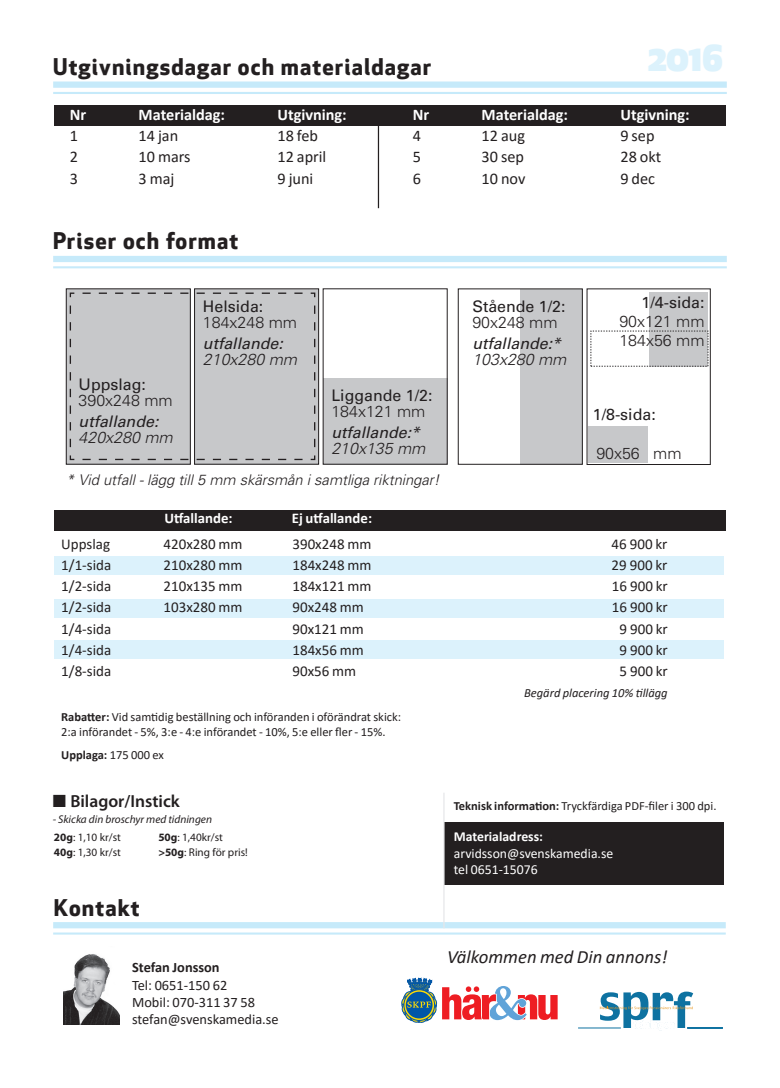
<style>
.page{position:relative;width:780px;height:1088px;background:#fff}
.page>*{position:absolute;margin:0;border:0;box-sizing:border-box;transform-origin:0 0}
.t1{font:900 34.75px "BV Apex New";color:#dcf2fc}
.t2{font:700 22.5px "BV Apex New";letter-spacing:.05em;color:#231f20}
.t3{font:italic 18.75px "Calibri";color:#231f20}
.t4{font:600 17.5px "Myriad Pro";color:#231f20}
.t5{font:16.25px "Calibri";color:#231f20}
.t6{font:700 16.25px "Calibri";color:#fff}
.t7{font:300 16px/19.1px "Univers";color:#231f20}
.t8{font:16px "Univers";color:#231f20}
.t9{font:italic 16px "Univers";color:#231f20}
.t10{font:italic 300 16px "Univers";color:#231f20}
.t11{font:15px "Calibri";color:#231f20}
.t12{font:700 14.88px "Calibri";color:#fff}
.t13{font:italic 300 14.75px "Univers";color:#231f20}
.t14{font:14.38px/17.2px "Calibri";color:#231f20}
.t15{font:700 14.38px "Calibri";color:#231f20}
.t16{font:13.75px/16.5px "Calibri";color:#fff}
.t17{font:700 13.75px "Calibri";color:#fff}
.t18{font:12.5px/15px "Calibri";color:#231f20}
.t19{font:italic 12.5px "Calibri";color:#231f20}
.t20{font:700 12.5px "Calibri";color:#231f20}
.t21{font:italic 11.25px/17.6px "Myriad Pro";color:#231f20}
.t22{font:11.25px/15px "Myriad Pro";color:#231f20}
.s1{font-weight:700}
.s2{font-weight:400}
.s3{font-weight:700;font-style:normal}
.s4{font-style:normal}
</style>
<div class="page">
<div style="left:444px;top:822px;width:279px;height:62px;background:#231f20"></div>
<div style="left:54px;top:105px;width:671px;height:21px;background:#231f20"></div>
<div style="left:54px;top:510px;width:671px;height:20px;background:#231f20"></div>
<div style="left:53px;top:256px;width:673px;height:6px;background:#c6eafa"></div>
<hr style="left:53px;top:266px;width:673px;height:2px;background:#c6eafa">
<div style="left:53px;top:81px;width:673px;height:7px;background:#c6eafa"></div>
<hr style="left:53px;top:92px;width:673px;height:2px;background:#c6eafa">
<div style="left:53px;top:922px;width:672px;height:6px;background:#c6eafa"></div>
<hr style="left:53px;top:932px;width:672px;height:2px;background:#c6eafa">
<svg style="left:64px;top:954px;width:56px;height:70px"></svg>
<svg style="left:194px;top:288px;width:253px;height:177px"></svg>
<div style="left:66px;top:289px;width:124px;height:175px;background:#c7c8ca"></div>
<div style="left:66px;top:289px;width:124px;height:175px;border:1px solid #231f20"></div>
<svg style="left:458px;top:288px;width:252px;height:177px"></svg>
<div style="left:589px;top:426px;width:59px;height:37px;background:#c7c8ca"></div>
<svg style="left:69px;top:454px;width:233px;height:7px"></svg>
<svg style="left:69px;top:292px;width:6px;height:155px"></svg>
<svg style="left:82px;top:292px;width:234px;height:6px"></svg>
<svg style="left:309px;top:305px;width:7px;height:156px"></svg>
<hr style="left:443px;top:793px;width:1px;height:135px;background:#e6e7e9">
<div style="left:54px;top:640px;width:669px;height:19px;background:#dcf2fc"></div>
<div style="left:54px;top:599px;width:669px;height:18px;background:#dcf2fc"></div>
<div style="left:54px;top:556px;width:669px;height:19px;background:#dcf2fc"></div>
<svg style="left:401px;top:977px;width:157px;height:46px"></svg>
<svg style="left:600px;top:991px;width:93px;height:38px"></svg>
<hr style="left:687px;top:1028px;width:36px;height:1px;background:#0e72a1">
<hr style="left:578px;top:1028px;width:43px;height:1px;background:#0e72a1">
<hr style="left:378px;top:108px;width:1px;height:100px;background:#231f20">
<h2 class="t2" style="left:53px;top:51px;width:379px">Utgivningsdagar och materialdagar</h2>
<h1 class="t1" style="left:648px;top:35px;width:76px">2016</h1>
<p class="t6" style="left:70px;top:103px;width:18px">Nr</p>
<p class="t6" style="left:139px;top:103px;width:88px">Materialdag:</p>
<p class="t6" style="left:277px;top:103px;width:71px">Utgivning:</p>
<p class="t5" style="left:70px;top:124px;width:10px">1</p>
<p class="t5" style="left:139px;top:124px;width:41px">14 jan</p>
<p class="t5" style="left:277px;top:124px;width:42px">18 feb</p>
<p class="t5" style="left:70px;top:146px;width:10px">2</p>
<p class="t5" style="left:139px;top:146px;width:53px">10 mars</p>
<p class="t5" style="left:277px;top:146px;width:50px">12 april</p>
<p class="t5" style="left:70px;top:167px;width:10px">3</p>
<p class="t5" style="left:139px;top:167px;width:37px">3 maj</p>
<p class="t5" style="left:277px;top:167px;width:37px">9 juni</p>
<h2 class="t2" style="left:53px;top:224px;width:186px">Priser och format</h2>
<p class="t8" style="left:203px;top:297px;width:62px">Helsida:</p>
<p class="t7" style="left:203px;top:312px;width:96px">184x248 mm</p>
<p class="t9" style="left:203px;top:334px;width:81px">utfallande:</p>
<p class="t10" style="left:203px;top:350px;width:96px">210x280 mm</p>
<p class="t6" style="left:413px;top:103px;width:18px">Nr</p>
<p class="t6" style="left:481px;top:103px;width:88px">Materialdag:</p>
<p class="t6" style="left:620px;top:103px;width:71px">Utgivning:</p>
<p class="t5" style="left:413px;top:124px;width:10px">4</p>
<p class="t5" style="left:481px;top:124px;width:45px">12 aug</p>
<p class="t5" style="left:620px;top:124px;width:36px">9 sep</p>
<p class="t5" style="left:413px;top:146px;width:10px">5</p>
<p class="t5" style="left:481px;top:146px;width:44px">30 sep</p>
<p class="t5" style="left:620px;top:146px;width:42px">28 okt</p>
<p class="t5" style="left:413px;top:167px;width:10px">6</p>
<p class="t5" style="left:481px;top:167px;width:45px">10 nov</p>
<p class="t5" style="left:620px;top:167px;width:36px">9 dec</p>
<p class="t8" style="left:472px;top:297px;width:95px">Stående 1/2:</p>
<p class="t7" style="left:472px;top:313px;width:87px">90x248 mm</p>
<p class="t9" style="left:472px;top:334px;width:90px">utfallande:*</p>
<p class="t10" style="left:472px;top:350px;width:96px">103x280 mm</p>
<p class="t8" style="left:641px;top:293px;width:65px">1/4-sida:</p>
<p class="t7" style="left:619px;top:312px;width:87px">90x121 mm<br>184x56 mm</p>
<p class="t8" style="left:79px;top:375px;width:69px">Uppslag:</p>
<p class="t7" style="left:79px;top:391px;width:96px">390x248 mm</p>
<p class="t9" style="left:79px;top:412px;width:81px">utfallande:</p>
<p class="t10" style="left:79px;top:428px;width:96px">420x280 mm</p>
<p class="t8" style="left:331px;top:385px;width:103px">Liggande 1/2:</p>
<p class="t7" style="left:331px;top:401px;width:96px">184x121 mm</p>
<p class="t9" style="left:331px;top:423px;width:90px">utfallande:*</p>
<p class="t10" style="left:331px;top:438px;width:96px">210x135 mm</p>
<p class="t13" style="left:66px;top:471px;width:375px">* Vid utfall - lägg till 5 mm skärsmån i samtliga riktningar!</p>
<p class="t12" style="left:164px;top:508px;width:70px">Utfallande:</p>
<p class="t12" style="left:292px;top:508px;width:82px">Ej utfallande:</p>
<p class="t8" style="left:592px;top:405px;width:65px">1/8-sida:</p>
<p class="t7" style="left:596px;top:444px;width:87px">90x56 mm</p>
<p class="t11" style="left:61px;top:533px;width:50px">Uppslag</p>
<p class="t11" style="left:163px;top:533px;width:80px">420x280 mm</p>
<p class="t11" style="left:292px;top:533px;width:80px">390x248 mm</p>
<p class="t11" style="left:611px;top:533px;width:57px">46 900 kr</p>
<p class="t11" style="left:61px;top:554px;width:51px">1/1-sida</p>
<p class="t11" style="left:163px;top:554px;width:80px">210x280 mm</p>
<p class="t11" style="left:292px;top:554px;width:80px">184x248 mm</p>
<p class="t11" style="left:611px;top:554px;width:57px">29 900 kr</p>
<p class="t11" style="left:61px;top:576px;width:51px">1/2-sida</p>
<p class="t11" style="left:163px;top:576px;width:80px">210x135 mm</p>
<p class="t11" style="left:292px;top:576px;width:80px">184x121 mm</p>
<p class="t11" style="left:612px;top:576px;width:57px">16 900 kr</p>
<p class="t11" style="left:61px;top:597px;width:51px">1/2-sida</p>
<p class="t11" style="left:163px;top:597px;width:80px">103x280 mm</p>
<p class="t11" style="left:292px;top:597px;width:73px">90x248 mm</p>
<p class="t11" style="left:612px;top:597px;width:57px">16 900 kr</p>
<p class="t11" style="left:61px;top:618px;width:51px">1/4-sida</p>
<p class="t11" style="left:292px;top:618px;width:73px">90x121 mm</p>
<p class="t11" style="left:619px;top:618px;width:50px">9 900 kr</p>
<p class="t11" style="left:61px;top:639px;width:51px">1/4-sida</p>
<p class="t11" style="left:292px;top:639px;width:73px">184x56 mm</p>
<p class="t11" style="left:619px;top:639px;width:50px">9 900 kr</p>
<p class="t11" style="left:61px;top:661px;width:51px">1/8-sida</p>
<p class="t11" style="left:292px;top:661px;width:65px">90x56 mm</p>
<p class="t11" style="left:619px;top:661px;width:50px">5 900 kr</p>
<p class="t19" style="left:524px;top:684px;width:145px">Begärd placering 10% tillägg</p>
<p class="t18" style="left:61px;top:708px;width:341px"><span class="s1">Rabatter:</span> Vid samtidig beställning och införanden i oförändrat skick:<br>2:a införandet - 5%, 3:e - 4:e införandet - 10%, 5:e eller fler - 15%.</p>
<p class="t20" style="left:61px;top:746px;width:104px">Upplaga: <span class="s2">175 000 ex</span></p>
<p class="t4" style="left:53px;top:791px;width:129px">■ Bilagor/Instick</p>
<p class="t21" style="left:53px;top:811px;width:161px">- Skicka din broschyr med tidningen<br><span class="s3">20g</span><span class="s4">: 1,10 kr/st</span></p>
<p class="t22" style="left:54px;top:845px;width:68px"><span class="s1">40g</span>: 1,30 kr/st</p>
<p class="t22" style="left:158px;top:830px;width:91px"><span class="s1">50g</span>: 1,40kr/st <span class="s1">&gt;50g</span>: Ring för pris!</p>
<h2 class="t2" style="left:54px;top:891px;width:87px">Kontakt</h2>
<p class="t15" style="left:132px;top:957px;width:89px">Stefan Jonsson</p>
<p class="t14" style="left:132px;top:976px;width:148px">Tel: 0651-150 62<br>Mobil: 070-311 37 58 stefan@svenskamedia.se</p>
<p class="t18" style="left:454px;top:798px;width:264px"><span class="s1">Teknisk information:</span> Tryckfärdiga PDF-filer i 300 dpi.</p>
<p class="t17" style="left:454px;top:827px;width:91px">Materialadress:</p>
<p class="t16" style="left:454px;top:844px;width:161px">arvidsson@svenskamedia.se tel 0651-15076</p>
<p class="t3" style="left:447px;top:944px;width:222px">Välkommen med Din annons!</p>
</div>
